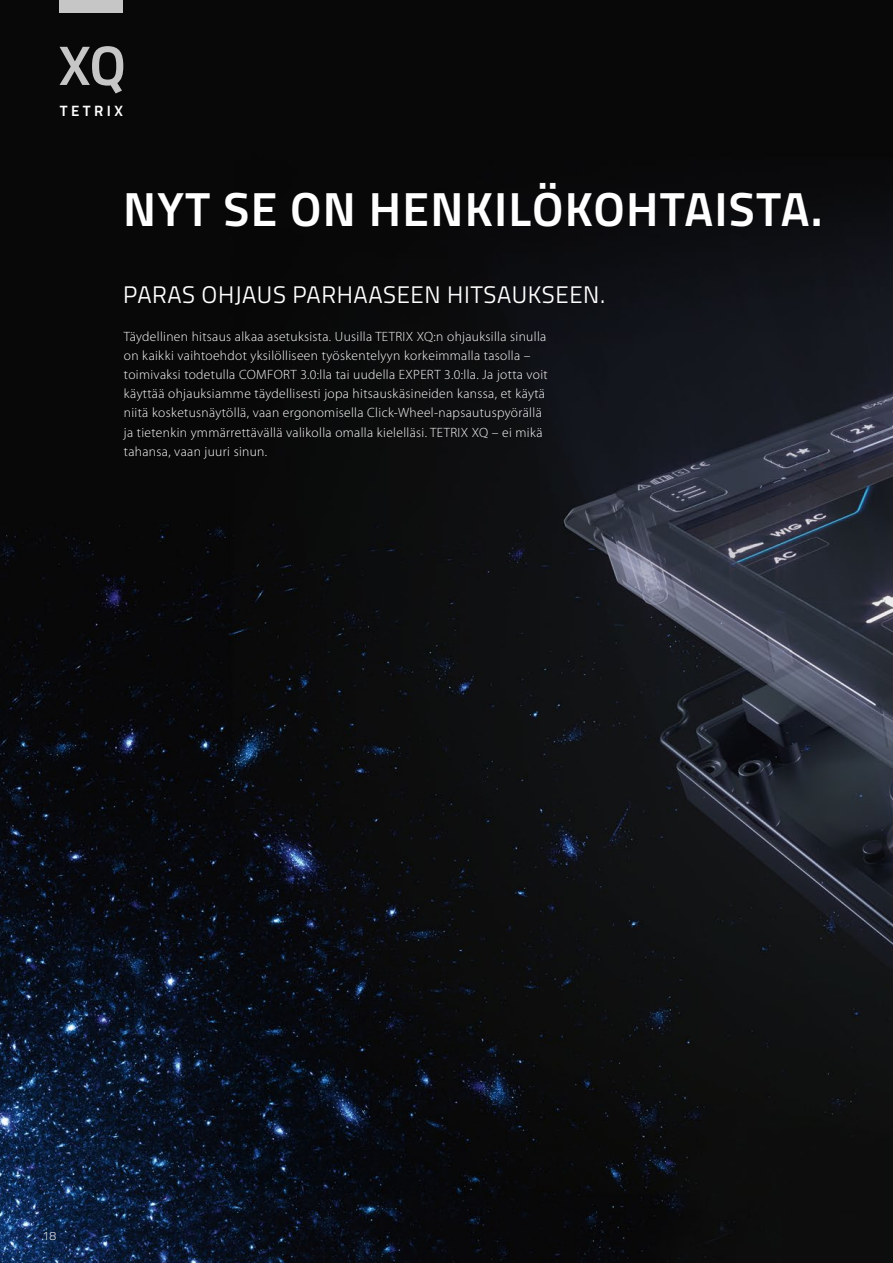
<style>
.page{position:relative;width:893px;height:1263px;background:#fff}
.page>*{position:absolute;margin:0;border:0;box-sizing:border-box;transform-origin:0 0}
.t1{font:700 48px "Titillium Text";letter-spacing:.025em;color:#fff}
.t2{font:24px "Titillium Text";letter-spacing:.025em;color:#fff}
.t3{font:700 15px "Titillium Text";letter-spacing:.23em;color:#fff}
.t4{font:300 13.5px/19.2px "Myriad Pro";letter-spacing:.025em;color:#fff}
.t5{font:300 12px "Titillium Text";color:#fff}
</style>
<div class="page">
<img style="left:0;top:0;width:893px;height:1263px">
<svg style="left:60px;top:46px;width:63px;height:47px"></svg>
<div style="left:60px;top:0;width:63px;height:13px;background:#c6c6c6"></div>
<p class="t3" style="left:60px;top:99px;width:65px">TETRIX</p>
<h1 class="t1" style="left:123px;top:173px;width:701px">NYT SE ON HENKILÖKOHTAISTA.</h1>
<h2 class="t2" style="left:123px;top:277px;width:483px">PARAS OHJAUS PARHAASEEN HITSAUKSEEN.</h2>
<p class="t4" style="left:124px;top:327px;width:425px">Täydellinen hitsaus alkaa asetuksista. Uusilla TETRIX XQ:n ohjauksilla sinulla on kaikki vaihtoehdot yksilölliseen työskentelyyn korkeimmalla tasolla – toimivaksi todetulla COMFORT 3.0:lla tai uudella EXPERT 3.0:lla. Ja jotta voit käyttää ohjauksiamme täydellisesti jopa hitsauskäsineiden kanssa, et käytä niitä kosketusnäytöllä, vaan ergonomisella Click-Wheel-napsautuspyörällä ja tietenkin ymmärrettävällä valikolla omalla kielelläsi. TETRIX XQ – ei mikä tahansa, vaan juuri sinun.</p>
<p class="t5" style="left:43px;top:1227px;width:15px">18</p>
</div>
